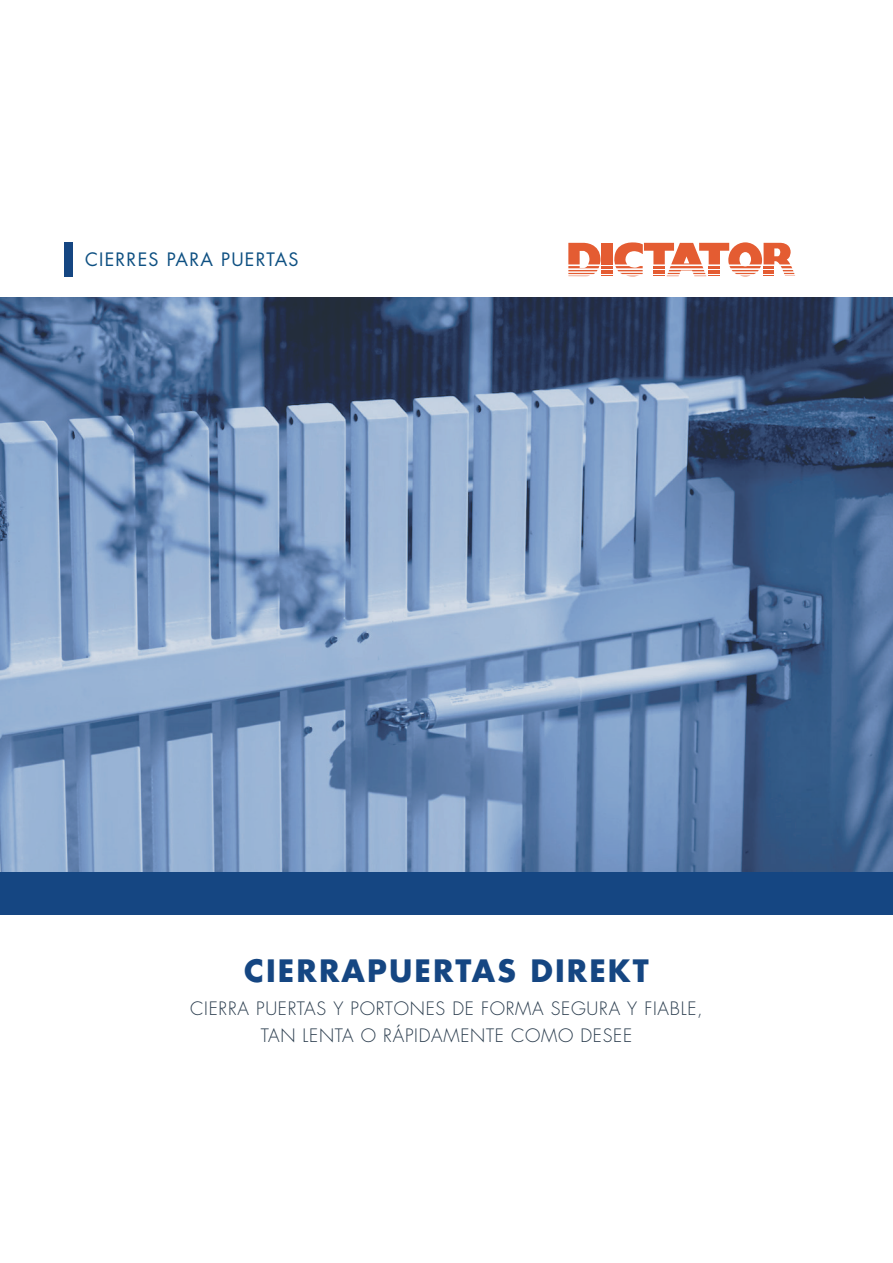
<style>
.page{position:relative;width:893px;height:1263px;background:#fff}
.page>*{position:absolute;margin:0;border:0;box-sizing:border-box;transform-origin:0 0}
.t1{font:700 30px "Futura Std";letter-spacing:.07em;color:#154682}
.t2{font:300 18px/27px "Futura Std";letter-spacing:.04em;color:#2b3d4e;text-align:center}
.t3{font:18px "Futura Std";letter-spacing:.07em;color:#0e5082}
</style>
<div class="page">
<svg style="left:568px;top:242px;width:227px;height:35px"></svg>
<div style="left:64px;top:242px;width:8px;height:34px;background:#154682"></div>
<div style="left:0;top:872px;width:893px;height:42px;background:#154682"></div>
<svg style="left:0;top:298px;width:893px;height:574px;background:#6b87ad"></svg>
<p class="t3" style="left:85px;top:248px;width:215px">CIERRES PARA PUERTAS</p>
<h1 class="t1" style="left:244px;top:950px;width:406px">CIERRAPUERTAS DIREKT</h1>
<p class="t2" style="left:190px;top:995px;width:514px">CIERRA PUERTAS Y PORTONES DE FORMA SEGURA Y FIABLE,<br>TAN LENTA O RÁPIDAMENTE COMO DESEE</p>
</div>
